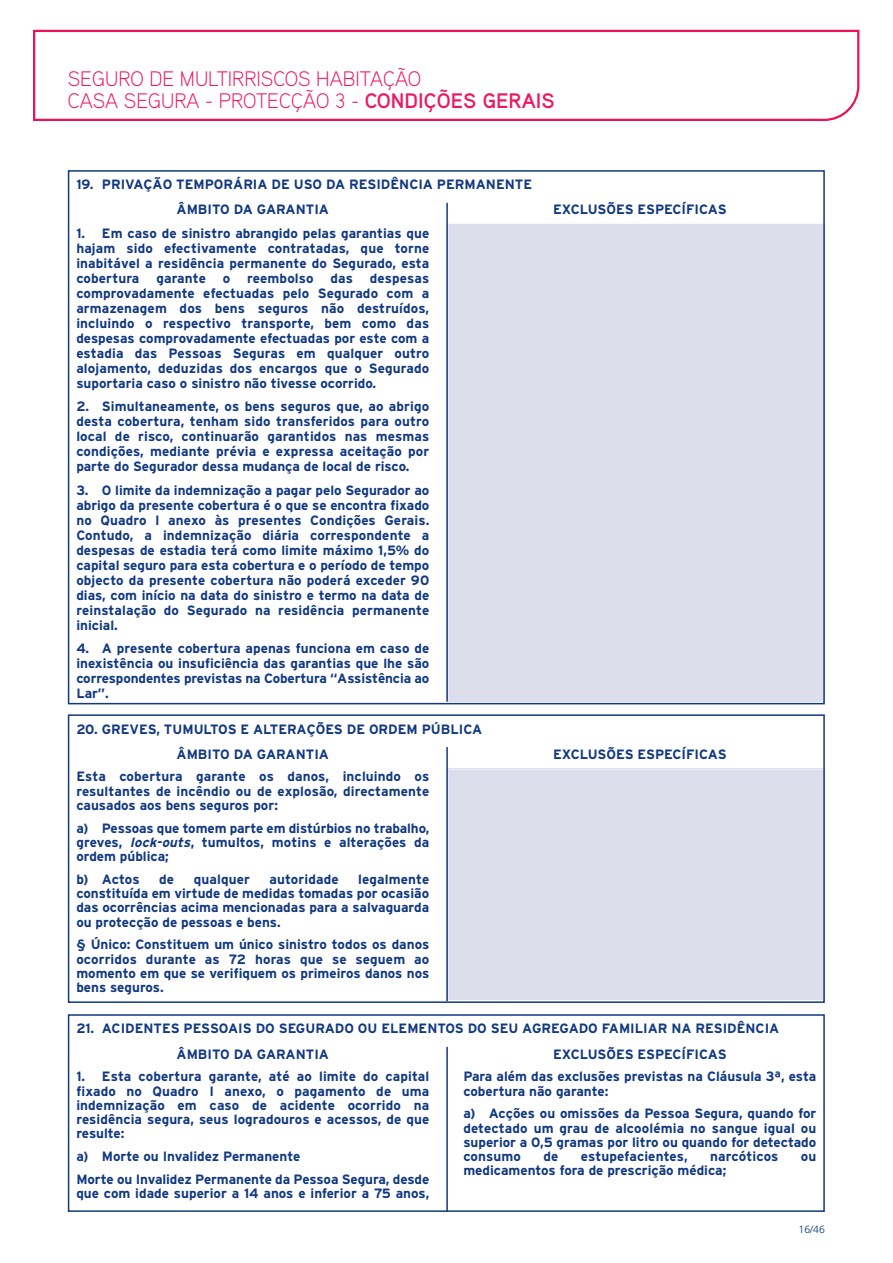
<style>
.page{position:relative;width:893px;height:1263px;background:#fff}
.page>*{position:absolute;margin:0;border:0;box-sizing:border-box;transform-origin:0 0}
.t1{font:300 21px/22.5px "Aaux";color:#ed195f}
.t2{font:700 13.5px/15px "Interstate";color:#113880;text-align:justify}
.t3{font:300 10.5px "Frutiger";color:#113880}
.s1{font-weight:700}
.s2{font-style:italic}
</style>
<div class="page">
<div style="left:68px;top:1014px;width:757px;height:198px;border:2px solid #113880"></div>
<svg style="left:33px;top:29px;width:827px;height:92px"></svg>
<div style="left:448px;top:224px;width:374px;height:477px;background:#dddeec"></div>
<hr style="left:446px;top:203px;width:2px;height:499px;background:#113880">
<div style="left:448px;top:768px;width:374px;height:232px;background:#dddeec"></div>
<hr style="left:446px;top:747px;width:2px;height:254px;background:#113880">
<hr style="left:446px;top:1047px;width:2px;height:165px;background:#113880">
<div style="left:68px;top:714px;width:757px;height:289px;border:2px solid #113880"></div>
<h1 class="t1" style="left:68px;top:69px;width:488px">SEGURO DE MULTIRRISCOS HABITAÇÃO<br>CASA SEGURA - PROTECÇÃO 3 - <span class="s1">CONDIÇÕES GERAIS</span></h1>
<p class="t2" style="left:76px;top:178px;width:457px">19. PRIVAÇÃO TEMPORÁRIA DE USO DA RESIDÊNCIA PERMANENTE</p>
<p class="t2" style="left:177px;top:203px;width:154px">ÂMBITO DA GARANTIA</p>
<p class="t2" style="left:76px;top:227px;width:354px">1. Em caso de sinistro abrangido pelas garantias que hajam sido efectivamente contratadas, que torne inabitável a residência permanente do Segurado, esta cobertura garante o reembolso das despesas comprovadamente efectuadas pelo Segurado com a armazenagem dos bens seguros não destruídos, incluindo o respectivo transporte, bem como das despesas comprovadamente efectuadas por este com a estadia das Pessoas Seguras em qualquer outro alojamento, deduzidas dos encargos que o Segurado suportaria caso o sinistro não tivesse ocorrido.</p>
<p class="t2" style="left:76px;top:400px;width:354px">2. Simultaneamente, os bens seguros que, ao abrigo desta cobertura, tenham sido transferidos para outro local de risco, continuarão garantidos nas mesmas condições, mediante prévia e expressa aceitação por parte do Segurador dessa mudança de local de risco.</p>
<p class="t2" style="left:76px;top:484px;width:354px">3. O limite da indemnização a pagar pelo Segurador ao abrigo da presente cobertura é o que se encontra fixado no Quadro I anexo às presentes Condições Gerais.<br>Contudo, a indemnização diária correspondente a despesas de estadia terá como limite máximo 1,5% do capital seguro para esta cobertura e o período de tempo objecto da presente cobertura não poderá exceder 90 dias, com início na data do sinistro e termo na data de reinstalação do Segurado na residência permanente inicial.</p>
<p class="t2" style="left:76px;top:642px;width:354px">4. A presente cobertura apenas funciona em caso de inexistência ou insuficiência das garantias que lhe são correspondentes previstas na Cobertura “Assistência ao Lar”.</p>
<p class="t2" style="left:76px;top:722px;width:407px">20. GREVES, TUMULTOS E ALTERAÇÕES DE ORDEM PÚBLICA</p>
<p class="t2" style="left:76px;top:744px;width:354px;line-height:22.8px;text-align:center">ÂMBITO DA GARANTIA<br>Esta cobertura garante os danos, incluindo os</p>
<p class="t2" style="left:76px;top:785px;width:354px;line-height:14.2px">resultantes de incêndio ou de explosão, directamente causados aos bens seguros por:</p>
<p class="t2" style="left:76px;top:822px;width:354px;line-height:14.2px">a) Pessoas que tomem parte em distúrbios no trabalho, greves, <span class="s2">lock-outs</span>, tumultos, motins e alterações da ordem pública;</p>
<p class="t2" style="left:76px;top:873px;width:65px">b) Actos</p>
<p class="t2" style="left:159px;top:873px;width:16px">de</p>
<p class="t2" style="left:194px;top:873px;width:58px">qualquer</p>
<p class="t2" style="left:269px;top:873px;width:71px">autoridade</p>
<p class="t2" style="left:76px;top:873px;width:354px;line-height:14.2px;text-indent:282px">legalmente constituída em virtude de medidas tomadas por ocasião das ocorrências acima mencionadas para a salvaguarda ou protecção de pessoas e bens.</p>
<p class="t2" style="left:76px;top:939px;width:354px;line-height:14.2px">§ Único: Constituem um único sinistro todos os danos ocorridos durante as 72 horas que se seguem ao momento em que se verifiquem os primeiros danos nos bens seguros.</p>
<p class="t2" style="left:553px;top:203px;width:175px">EXCLUSÕES ESPECÍFICAS</p>
<p class="t2" style="left:553px;top:748px;width:175px">EXCLUSÕES ESPECÍFICAS</p>
<p class="t2" style="left:76px;top:1022px;width:704px">21. ACIDENTES PESSOAIS DO SEGURADO OU ELEMENTOS DO SEU AGREGADO FAMILIAR NA RESIDÊNCIA</p>
<p class="t2" style="left:177px;top:1047px;width:154px">ÂMBITO DA GARANTIA</p>
<p class="t2" style="left:76px;top:1071px;width:354px;line-height:14.2px">1. Esta cobertura garante, até ao limite do capital fixado no Quadro I anexo, o pagamento de uma indemnização em caso de acidente ocorrido na residência segura, seus logradouros e acessos, de que resulte:</p>
<p class="t2" style="left:76px;top:1146px;width:354px;line-height:22.8px">a) Morte ou Invalidez Permanente<br>Morte ou Invalidez Permanente da Pessoa Segura, desde</p>
<p class="t2" style="left:76px;top:1187px;width:354px">que com idade superior a 14 anos e inferior a 75 anos,</p>
<p class="t2" style="left:463px;top:1044px;width:354px;line-height:22.8px;text-align:center">EXCLUSÕES ESPECÍFICAS<br>Para além das exclusões previstas na Cláusula 3ª, esta</p>
<p class="t2" style="left:463px;top:1081px;width:354px;line-height:22.8px">cobertura não garante:<br>a) Acções ou omissões da Pessoa Segura, quando for</p>
<p class="t2" style="left:463px;top:1122px;width:354px;line-height:14.2px">detectado um grau de alcoolémia no sangue igual ou superior a 0,5 gramas por litro ou quando for detectado consumo</p>
<p class="t2" style="left:543px;top:1150px;width:16px">de</p>
<p class="t2" style="left:581px;top:1150px;width:108px">estupefacientes,</p>
<p class="t2" style="left:710px;top:1150px;width:70px">narcóticos</p>
<p class="t2" style="left:801px;top:1150px;width:17px">ou</p>
<p class="t2" style="left:463px;top:1164px;width:265px">medicamentos fora de prescrição médica;</p>
<p class="t3" style="left:798px;top:1225px;width:28px">16/46</p>
</div>
